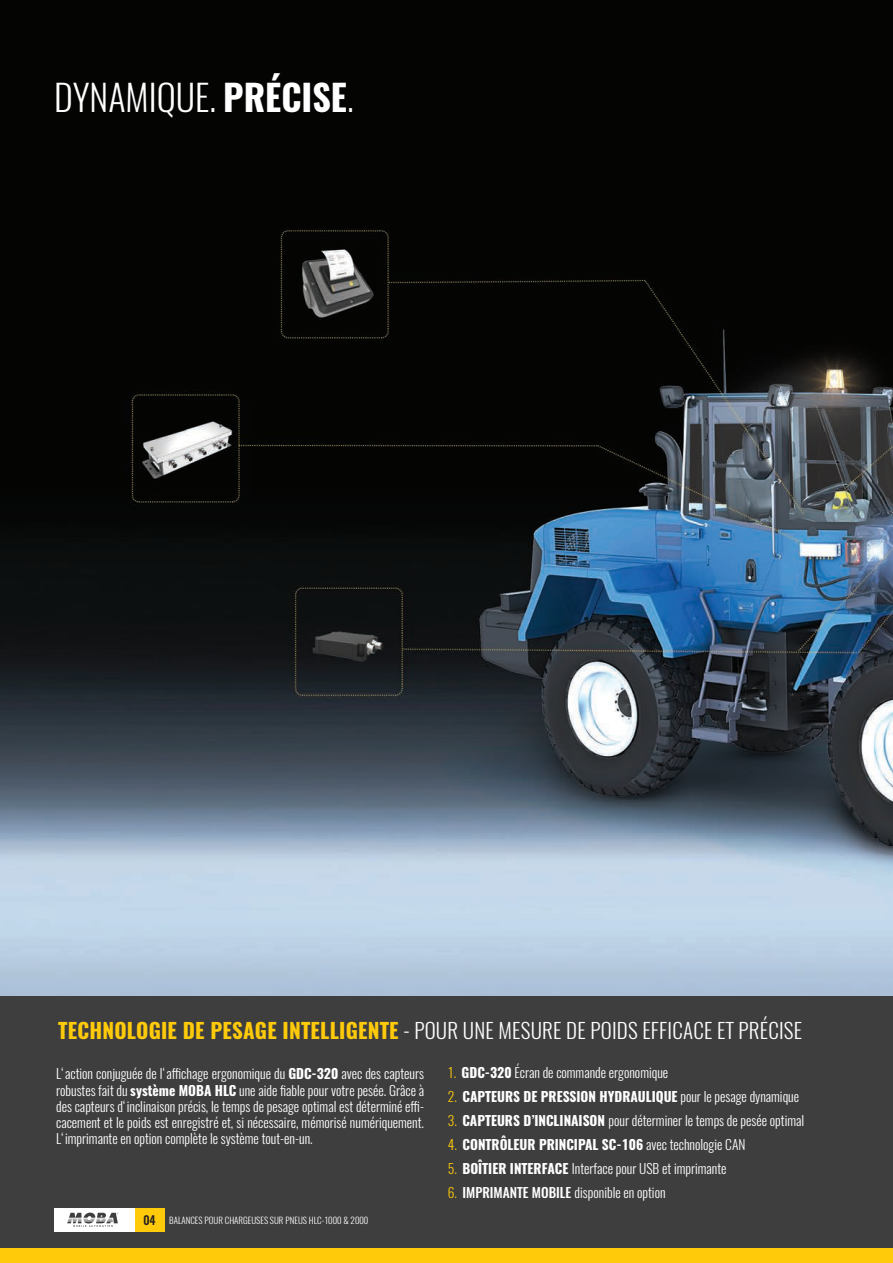
<style>
.page{position:relative;width:893px;height:1263px;background:#fff}
.page>*{position:absolute;margin:0;border:0;box-sizing:border-box;transform-origin:0 0}
.t1{font:300 36px "Oswald";color:#fff}
.t2{font:300 21px "Oswald";letter-spacing:.01em;color:#fff}
.t3{font:300 13.5px/16.2px "Oswald";color:#fff;text-align:justify}
.t4{font:700 13.5px "Oswald";color:#fff}
.t5{font:500 12px "Oswald";color:#231f20}
.t6{font:300 9px "Oswald";color:#fff}
.s1{font-weight:700}
.s2{font-weight:700;color:#feca0a}
.s3{color:#feca0a}
.s4{font-weight:300;color:#feca0a}
.s5{font-weight:300}
.s6{font-weight:500}
</style>
<div class="page">
<img style="left:0;top:0;width:893px;height:996px">
<div style="left:0;top:996px;width:893px;height:252px;background:#3e3e3f"></div>
<div style="left:0;top:1248px;width:893px;height:15px;background:#feca0a"></div>
<div style="left:54px;top:1208px;width:81px;height:24px;background:#fff"></div>
<div style="left:135px;top:1208px;width:29px;height:24px;background:#feca0a"></div>
<svg style="left:67px;top:1212px;width:51px;height:15px"></svg>
<p class="t1" style="left:54px;top:73px;width:301px">DYNAMIQUE. <span class="s1">PRÉCISE</span>.</p>
<p class="t2" style="left:58px;top:1016px;width:745px"><span class="s2">TECHNOLOGIE DE PESAGE INTELLIGENTE</span> - POUR UNE MESURE DE POIDS EFFICACE ET PRÉCISE</p>
<p class="t3" style="left:448px;top:1064px;width:222px"><span class="s3">1.</span> <span class="s1">GDC-320</span> Écran de commande ergonomique</p>
<p class="t4" style="left:448px;top:1087px;width:353px"><span class="s4">2.</span> CAPTEURS DE PRESSION HYDRAULIQUE <span class="s5">pour le pesage dynamique</span></p>
<p class="t3" style="left:448px;top:1112px;width:358px"><span class="s3">3.</span> <span class="s1">CAPTEURS D’INCLINAISON</span> pour déterminer le temps de pesée optimal</p>
<p class="t4" style="left:448px;top:1135px;width:299px"><span class="s4">4.</span> CONTRÔLEUR PRINCIPAL SC-106 <span class="s5">avec technologie CAN</span></p>
<p class="t3" style="left:448px;top:1160px;width:280px"><span class="s3">5.</span> <span class="s1">BOÎTIER INTERFACE</span> Interface pour USB et imprimante</p>
<p class="t3" style="left:448px;top:1184px;width:219px"><span class="s3">6.</span> <span class="s6">IMPRIMANTE MOBILE</span> disponible en option</p>
<p class="t3" style="left:56px;top:1066px;width:369px">L‘action conjuguée de l‘affichage ergonomique du <span class="s1">GDC-320</span> avec des capteurs robustes fait du <span class="s1">système MOBA HLC</span> une aide fiable pour votre pesée. Grâce à des capteurs d‘inclinaison précis, le temps de pesage optimal est déterminé effi&shy;cacement et le poids est enregistré et, si nécessaire, mémorisé numériquement.<br>L‘imprimante en option complète le système tout-en-un.</p>
<p class="t5" style="left:143px;top:1212px;width:14px">04</p>
<p class="t6" style="left:169px;top:1214px;width:201px">BALANCES POUR CHARGEUSES SUR PNEUS HLC-1000 &amp; 2000</p>
</div>
